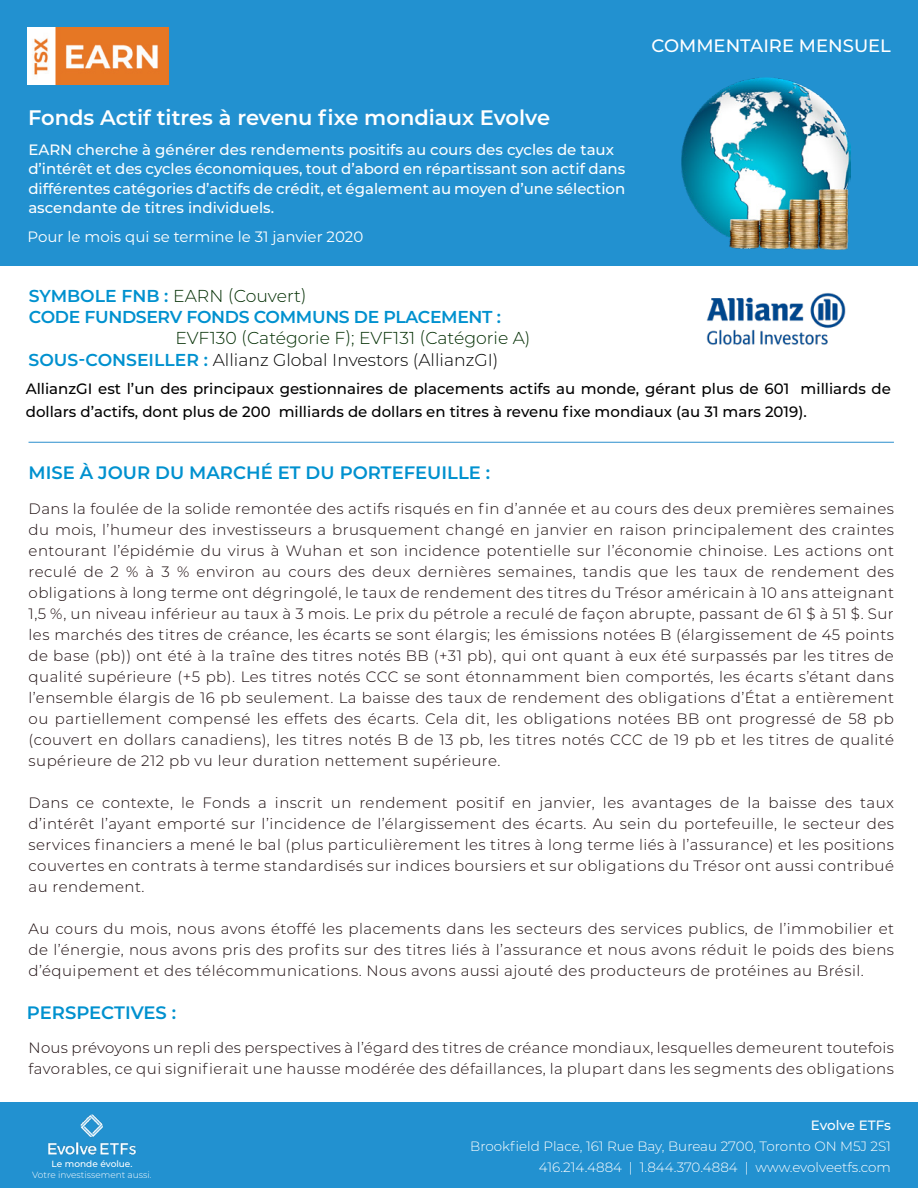
<style>
.page{position:relative;width:918px;height:1188px;background:#fff}
.page>*{position:absolute;margin:0;border:0;box-sizing:border-box;transform-origin:0 0}
.t1{font:600 21px "Montserrat";color:#fff}
.t2{font:600 18px "Montserrat";color:#0091cf}
.t3{font:500 18px "Montserrat";color:#fff}
.t4{font:300 17.25px "Montserrat";color:#002d00}
.t5{font:300 17.25px "Montserrat";color:#000}
.t6{font:600 17.25px "Montserrat";letter-spacing:-.02em;color:#0091cf}
.t7{font:300 15px/21px "Montserrat";letter-spacing:.03em;color:#19090b;text-align:justify}
.t8{font:500 15px "Montserrat";color:#fff}
.t9{font:500 15px/22.5px "Montserrat";color:#000}
.t10{font:15px "Montserrat";color:#fff}
.t11{font:300 13.5px "Montserrat";color:#fff}
.t12{font:500 13.5px "Montserrat";letter-spacing:-.005em;color:#fff}
.t13{font:300 9px "Montserrat";color:#fff}
.t14{font:500 9px "Montserrat";color:#fff}
.s1{font-weight:600;color:#0091cf}
</style>
<div class="page">
<div style="left:0;top:1102px;width:918px;height:86px;background:#2291d0"></div>
<div style="left:0;top:0;width:918px;height:266px;background:#2291d0"></div>
<img style="left:27px;top:28px;width:142px;height:56px">
<img style="left:681px;top:78px;width:169px;height:172px">
<img style="left:706px;top:293px;width:140px;height:52px">
<hr style="left:29px;top:442px;width:865px;height:1px;background:#2b8ecd">
<img style="left:48px;top:1114px;width:89px;height:41px">
<p class="t1" style="left:28px;top:103px;width:524px">Fonds Actif titres à revenu fixe mondiaux Evolve</p>
<p class="t8" style="left:28px;top:139px;width:587px">EARN cherche à générer des rendements positifs au cours des cycles de taux</p>
<p class="t8" style="left:28px;top:159px;width:599px">d’intérêt et des cycles économiques, tout d’abord en répartissant son actif dans</p>
<p class="t8" style="left:28px;top:178px;width:598px">différentes catégories d’actifs de crédit, et également au moyen d’une sélection</p>
<p class="t8" style="left:28px;top:198px;width:247px">ascendante de titres individuels.</p>
<p class="t10" style="left:28px;top:227px;width:337px">Pour le mois qui se termine le 31 janvier 2020</p>
<p class="t4" style="left:29px;top:284px;width:280px"><span class="s1">SYMBOLE FNB :</span> EARN (Couvert)</p>
<p class="t6" style="left:29px;top:305px;width:474px">CODE FUNDSERV FONDS COMMUNS DE PLACEMENT :</p>
<p class="t4" style="left:176px;top:326px;width:356px">EVF130 (Catégorie F); EVF131 (Catégorie A)</p>
<p class="t5" style="left:29px;top:348px;width:471px"><span class="s1">SOUS-CONSEILLER :</span> Allianz Global Investors (AllianzGI)</p>
<p class="t3" style="left:651px;top:33px;width:241px">COMMENTAIRE MENSUEL</p>
<p class="t9" style="left:26px;top:377px;width:867px">AllianzGI est l’un des principaux gestionnaires de placements actifs au monde, gérant plus de 601 milliards de dollars d’actifs, dont plus de 200 milliards de dollars en titres à revenu fixe mondiaux (au 31 mars 2019).</p>
<p class="t2" style="left:29px;top:460px;width:463px">MISE À JOUR DU MARCHÉ ET DU PORTEFEUILLE :</p>
<p class="t7" style="left:29px;top:497px;width:867px">Dans la foulée de la solide remontée des actifs risqués en fin d’année et au cours des deux premières semaines du mois, l’humeur des investisseurs a brusquement changé en janvier en raison principalement des craintes entourant l’épidémie du virus à Wuhan et son incidence potentielle sur l’économie chinoise. Les actions ont reculé de 2 % à 3 % environ au cours des deux dernières semaines, tandis que les taux de rendement des obligations à long terme ont dégringolé, le taux de rendement des titres du Trésor américain à 10 ans atteignant 1,5 %, un niveau inférieur au taux à 3 mois. Le prix du pétrole a reculé de façon abrupte, passant de 61 $ à 51 $. Sur les marchés des titres de créance, les écarts se sont élargis; les émissions notées B (élargissement de 45 points de base (pb)) ont été à la traîne des titres notés BB (+31 pb), qui ont quant à eux été surpassés par les titres de qualité supérieure (+5 pb). Les titres notés CCC se sont étonnamment bien comportés, les écarts s’étant dans l’ensemble élargis de 16 pb seulement. La baisse des taux de rendement des obligations d’État a entièrement ou partiellement compensé les effets des écarts. Cela dit, les obligations notées BB ont progressé de 58 pb (couvert en dollars canadiens), les titres notés B de 13 pb, les titres notés CCC de 19 pb et les titres de qualité supérieure de 212 pb vu leur duration nettement supérieure.</p>
<p class="t7" style="left:29px;top:791px;width:867px">Dans ce contexte, le Fonds a inscrit un rendement positif en janvier, les avantages de la baisse des taux d’intérêt l’ayant emporté sur l’incidence de l’élargissement des écarts. Au sein du portefeuille, le secteur des services financiers a mené le bal (plus particulièrement les titres à long terme liés à l’assurance) et les positions couvertes en contrats à terme standardisés sur indices boursiers et sur obligations du Trésor ont aussi contribué au rendement.</p>
<p class="t7" style="left:29px;top:917px;width:867px">Au cours du mois, nous avons étoffé les placements dans les secteurs des services publics, de l’immobilier et de l’énergie, nous avons pris des profits sur des titres liés à l’assurance et nous avons réduit le poids des biens d’équipement et des télécommunications. Nous avons aussi ajouté des producteurs de protéines au Brésil.</p>
<p class="t2" style="left:27px;top:999px;width:151px">PERSPECTIVES :</p>
<p class="t7" style="left:29px;top:1037px;width:867px">Nous prévoyons un repli des perspectives à l’égard des titres de créance mondiaux, lesquelles demeurent toutefois favorables, ce qui signifierait une hausse modérée des défaillances, la plupart dans les segments des obligations</p>
<p class="t12" style="left:811px;top:1115px;width:82px">Evolve ETFs</p>
<p class="t11" style="left:470px;top:1137px;width:422px">Brookfield Place, 161 Rue Bay, Bureau 2700, Toronto ON M5J 2S1</p>
<p class="t14" style="left:52px;top:1158px;width:82px">Le monde évolue.</p>
<p class="t11" style="left:539px;top:1158px;width:354px">416.214.4884 | 1.844.370.4884 | www.evolveetfs.com</p>
<p class="t13" style="left:32px;top:1168px;width:121px">Votre investissement aussi.</p>
</div>
